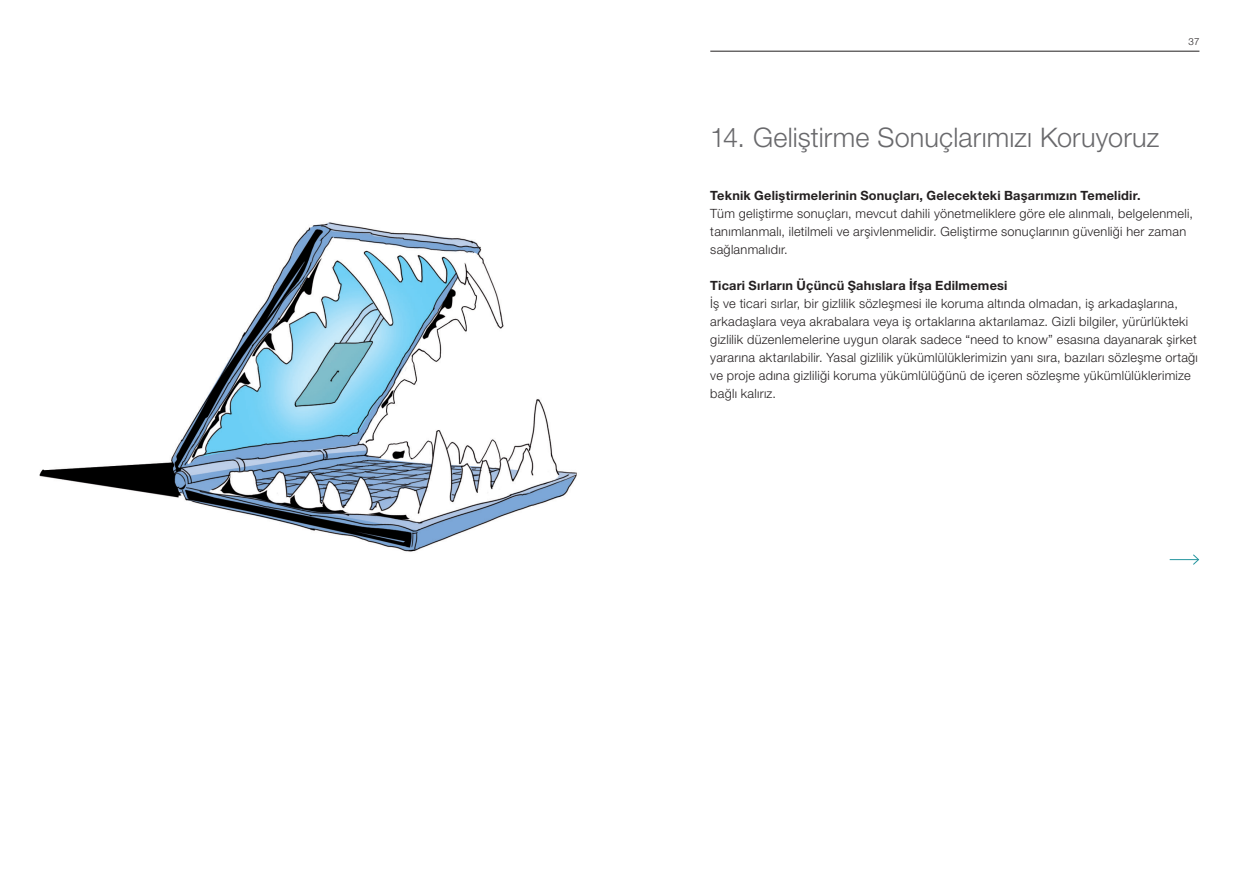
<style>
.page{position:relative;width:1259px;height:893px;background:#fff}
.page>*{position:absolute;margin:0;border:0;box-sizing:border-box;transform-origin:0 0}
.t1{font:300 27px "Helvetica Neue LT Pro";letter-spacing:.005em;color:#69696c}
.t2{font:300 12.75px/18px "Helvetica Neue LT Pro";letter-spacing:.025em;color:#231f20}
.t3{font:700 12.75px "Helvetica Neue LT Pro";letter-spacing:.015em;color:#231f20}
.t4{font:300 9.75px "Helvetica Neue LT Std";color:#231f20}
</style>
<div class="page">
<img style="left:39px;top:222px;width:538px;height:330px">
<hr style="left:710px;top:51px;width:489px;height:1px;background:#231f20">
<svg style="left:1169px;top:554px;width:30px;height:11px"></svg>
<p class="t4" style="left:1188px;top:36px;width:12px">37</p>
<h1 class="t1" style="left:710px;top:121px;width:450px">14. Geliştirme Sonuçlarımızı Koruyoruz</h1>
<p class="t3" style="left:710px;top:187px;width:432px">Teknik Geliştirmelerinin Sonuçları, Gelecekteki Başarımızın Temelidir.</p>
<p class="t2" style="left:710px;top:204px;width:484px">Tüm geliştirme sonuçları, mevcut dahili yönetmeliklere göre ele alınmalı, belgelenmeli, tanımlanmalı, iletilmeli ve arşivlenmelidir. Geliştirme sonuçlarının güvenliği her zaman sağlanmalıdır.</p>
<p class="t3" style="left:710px;top:277px;width:299px">Ticari Sırların Üçüncü Şahıslara İfşa Edilmemesi</p>
<p class="t2" style="left:710px;top:294px;width:489px">İş ve ticari sırlar, bir gizlilik sözleşmesi ile koruma altında olmadan, iş arkadaşlarına, arkadaşlara veya akrabalara veya iş ortaklarına aktarılamaz. Gizli bilgiler, yürürlükteki gizlilik düzenlemelerine uygun olarak sadece “need to know” esasına dayanarak şirket yararına aktarılabilir. Yasal gizlilik yükümlülüklerimizin yanı sıra, bazıları sözleşme ortağı ve proje adına gizliliği koruma yükümlülüğünü de içeren sözleşme yükümlülüklerimize bağlı kalırız.</p>
</div>
